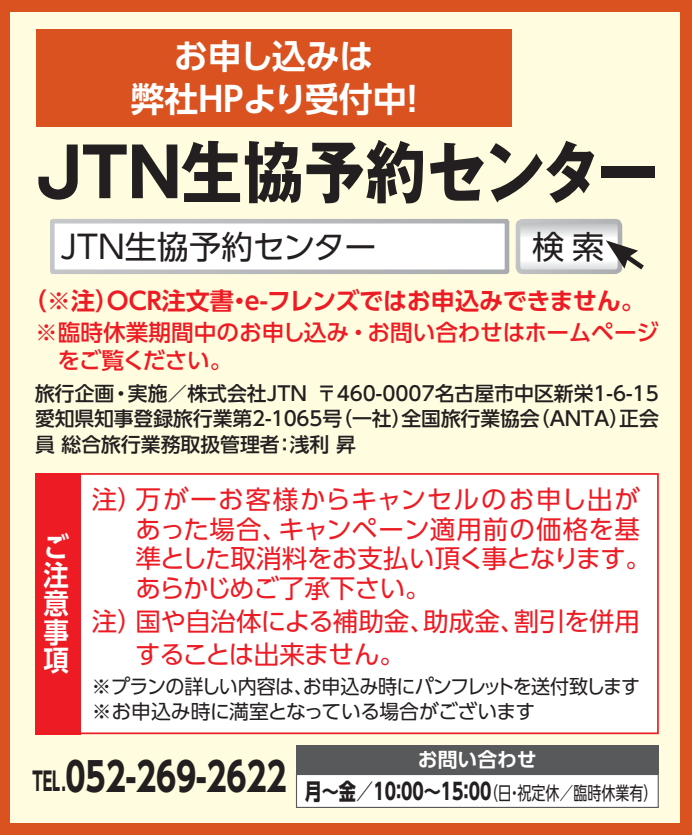
<style>
.page{position:relative;width:692px;height:835px;background:#fff}
.page>*{position:absolute;margin:0;border:0;box-sizing:border-box;transform-origin:0 0}
.t1{font:68px "Gothic MB101 Pr 6 Bold 90 msp RKSJ H";color:#231f20;scale:.9 1}
.t2{font:39.6px "UD Shin Go Pro Bold 90 msp RKSJ H";letter-spacing:-.005em;color:#231f20;scale:.77 1}
.t3{font:34px/42.4px "UD Shin Go Pro De Bold 90 msp RKSJ H";letter-spacing:-.005em;color:#fff;text-align:center}
.t4{font:32px "UD Shin Go Pro Regular 90 msp RKSJ H";color:#231f20}
.t5{font:28.4px/28.4px "UD Shin Go Pro De Bold 90 msp RKSJ H";color:#fff;text-align:justify;scale:.9 1}
.t6{font:25.6px/29.6px "UD Shin Go Pro Regular 90 msp RKSJ H";color:#ed1c24}
.t7{font:25.6px/32.8px "UD Shin Go Pro Regular 90 msp RKSJ H";letter-spacing:-.025em;color:#ed1c24}
.t8{font:24px "UD Shin Go Pro De Bold 90 msp RKSJ H";letter-spacing:-.01em;color:#ed1c24}
.t9{font:22.8px/28.4px "UD Shin Go Pro Medium 90 msp RKSJ V";letter-spacing:-.01em;color:#ed1c24}
.t10{font:22.8px "UD Shin Go Pro Bold 90 msp RKSJ H";color:#231f20;scale:.76 1}
.t11{font:20px/25.6px "UD Shin Go Pro Medium 90 msp RKSJ V";letter-spacing:-.005em;color:#231f20;text-align:justify}
.t12{font:20px/24px "UD Shin Go Pro Regular 90 msp RKSJ H";letter-spacing:-.03em;color:#231f20}
.t13{font:20px "UD Shin Go Pro De Bold 90 msp RKSJ H";color:#fff}
.s1{font-size:25.6px}
.s2{font-family:"UD Shin Go Pro Regular 90 msp RKSJ H";font-size:18.4px}
</style>
<div class="page">
<div style="left:0;top:0;width:692px;height:834px;background:#da521f"></div>
<div style="left:10px;top:12px;width:669px;height:810px;background:#fffcdf"></div>
<div style="left:36px;top:473px;width:622px;height:260px;background:#fff"></div>
<div style="left:35px;top:473px;width:624px;height:260px;border:2px solid #ed1c24"></div>
<div style="left:35px;top:473px;width:45px;height:260px;background:#ed1c24"></div>
<div style="left:296px;top:745px;width:363px;height:28px;background:#58595b"></div>
<div style="left:296px;top:774px;width:362px;height:33px;background:#fff"></div>
<div style="left:296px;top:773px;width:363px;height:34px;border:1px solid #58595b"></div>
<div style="left:36px;top:29px;width:475px;height:97px;background:#da521f"></div>
<div style="left:52px;top:221px;width:455px;height:50px;background:#fff"></div>
<div style="left:50px;top:219px;width:459px;height:55px;border:5px solid #fff"></div>
<svg style="left:518px;top:221px;width:102px;height:50px;background:#f2f2f3"></svg>
<div style="left:516px;top:219px;width:106px;height:55px;border:5px solid #fff;border-radius:5px"></div>
<svg style="left:606px;top:240px;width:38px;height:29px"></svg>
<h3 class="t3" style="left:130px;top:40px;width:300px">お申し込みは<br>弊社HPより受付中！</h3>
<h1 class="t1" style="left:35px;top:147px;width:694px">JTN生協予約センター</h1>
<h3 class="t4" style="left:61px;top:234px;width:318px">JTN生協予約センター</h3>
<h3 class="t4" style="left:532px;top:234px;width:74px">検索</h3>
<p class="t8" style="left:23px;top:292px;width:624px">（※注）OCR注文書・e-フレンズではお申込みできません。</p>
<p class="t9" style="left:57px;top:321px;width:603px;text-indent:-22px">※ 臨時休業期間中のお申し込み・お問い合わせはホームページをご覧ください。</p>
<p class="t11" style="left:35px;top:383px;width:625px">旅行企画・実施／株式会社JTN 〒460-0007名古屋市中区新栄1-6-15愛知県知事登録旅行業第2-1065号（一社）全国旅行業協会（ANTA）正会員 総合旅行業務取扱管理者：浅利 昇</p>
<h3 class="t5" style="left:44px;top:536px;width:30px">ご注意事項</h3>
<p class="t6" style="left:136px;top:487px;width:517px;text-indent:-44px">注） 万が一お客様からキャンセルのお申し出があった場合、キャンペーン適用前の価格を基準とした取消料をお支払い頂く事となります。あらかじめご了承下さい。</p>
<p class="t7" style="left:135px;top:608px;width:506px;text-indent:-43px">注） 国や自治体による補助金、助成金、割引を併用することは出来ません。</p>
<p class="t12" style="left:92px;top:677px;width:550px">※プランの詳しい内容は、お申込み時にパンフレットを送付致します※お申込み時に満室となっている場合がございます</p>
<h2 class="t2" style="left:32px;top:761px;width:332px"><span class="s1">TEL.</span>052-269-2622</h2>
<p class="t13" style="left:418px;top:751px;width:120px">お問い合わせ</p>
<p class="t10" style="left:305px;top:782px;width:465px">月～金／10：00～15：00<span class="s2">（日・祝定休／臨時休業有）</span></p>
</div>
